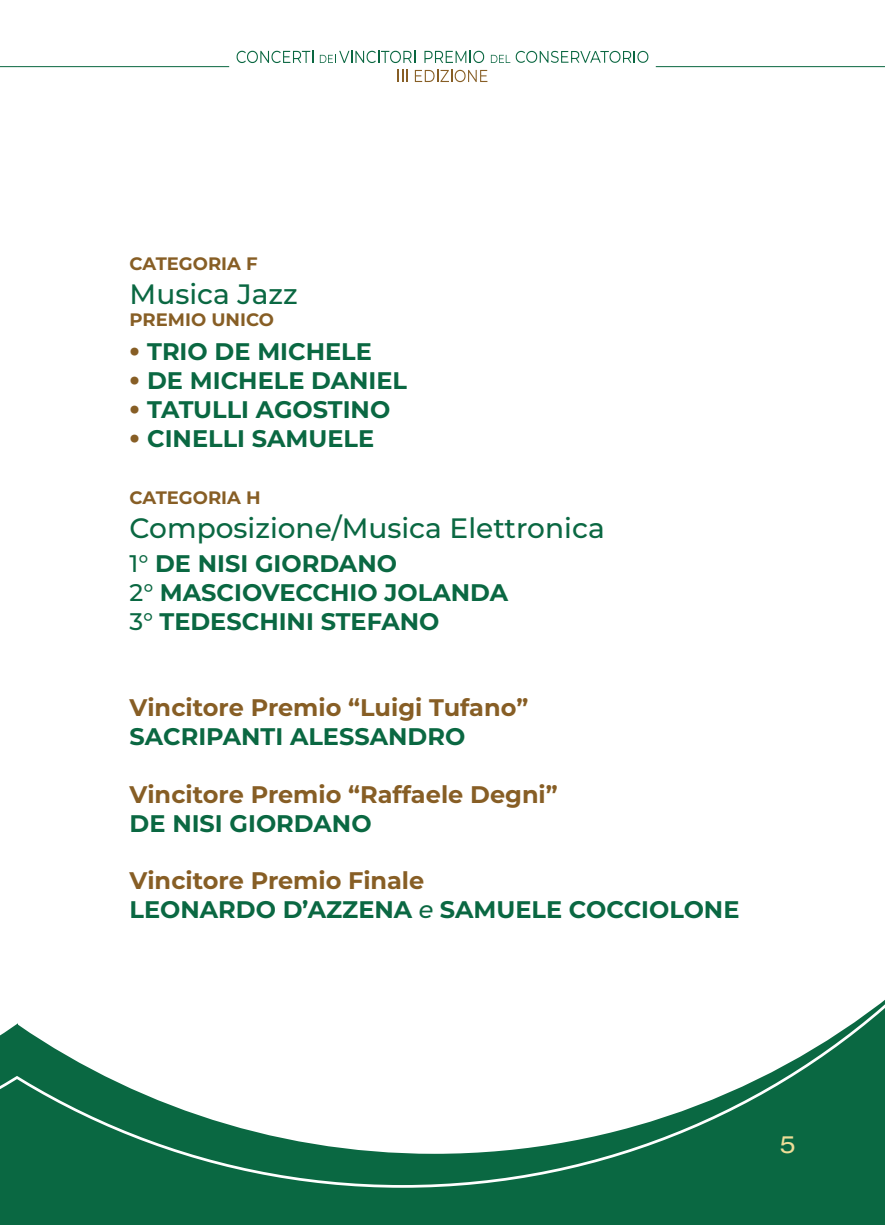
<style>
.page{position:relative;width:885px;height:1225px;background:#fff}
.page>*{position:absolute;margin:0;border:0;box-sizing:border-box;transform-origin:0 0}
.t1{font:500 28px "Montserrat";color:#0a6842}
.t2{font:700 24px/28.8px "Montserrat";color:#0a6842}
.t3{font:700 24px "Montserrat";color:#875e25}
.t4{font:expanded 24px "Helvetica Neue LT Pro";color:#eedd97}
.t5{font:700 18px "Montserrat";color:#875e25}
.s1{font-weight:900;color:#875e25}
.s2{font-weight:500}
.s3{color:#875e25}
.s4{font-weight:500;font-style:italic}
</style>
<div class="page">
<div style="left:0;top:1024px;width:17px;height:201px;background:#0a6842"></div>
<div style="left:17px;top:1187px;width:867px;height:38px;background:#0a6842"></div>
<svg style="left:17px;top:1000px;width:867px;height:187px"></svg>
<svg style="left:0;top:66px;width:17px;height:1px"></svg>
<hr style="left:17px;top:66px;width:212px;height:1px;background:#0a6741">
<hr style="left:655px;top:66px;width:229px;height:1px;background:#0a6741">
<svg style="left:397px;top:70px;width:10px;height:12px"></svg>
<svg style="left:415px;top:70px;width:72px;height:12px"></svg>
<svg style="left:236px;top:51px;width:77px;height:12px"></svg>
<svg style="left:320px;top:51px;width:95px;height:12px"></svg>
<svg style="left:424px;top:51px;width:60px;height:12px"></svg>
<svg style="left:491px;top:51px;width:157px;height:12px"></svg>
<p class="t5" style="left:130px;top:251px;width:129px">CATEGORIA F</p>
<p class="t1" style="left:130px;top:275px;width:170px">Musica Jazz</p>
<p class="t5" style="left:130px;top:306px;width:146px">PREMIO UNICO</p>
<p class="t2" style="left:130px;top:336px;width:244px"><span class="s1">•</span> TRIO DE MICHELE</p>
<p class="t2" style="left:130px;top:365px;width:279px"><span class="s1">•</span> DE MICHELE DANIEL</p>
<p class="t2" style="left:130px;top:394px;width:262px"><span class="s1">•</span> TATULLI AGOSTINO</p>
<p class="t2" style="left:130px;top:422px;width:246px"><span class="s1">•</span> CINELLI SAMUELE</p>
<p class="t5" style="left:130px;top:485px;width:132px">CATEGORIA H</p>
<p class="t1" style="left:130px;top:509px;width:476px">Composizione/Musica Elettronica</p>
<p class="t2" style="left:130px;top:548px;width:380px"><span class="s2">1°</span> DE NISI GIORDANO<br><span class="s2">2°</span> MASCIOVECCHIO JOLANDA<br><span class="s2">3°</span> TEDESCHINI STEFANO</p>
<p class="t3" style="left:130px;top:690px;width:400px">Vincitore Premio “Luigi Tufano”</p>
<p class="t2" style="left:130px;top:721px;width:337px">SACRIPANTI ALESSANDRO</p>
<p class="t3" style="left:130px;top:777px;width:429px">Vincitore Premio “Raffaele Degni”</p>
<p class="t2" style="left:130px;top:807px;width:243px">DE NISI GIORDANO</p>
<p class="t2" style="left:130px;top:865px;width:611px"><span class="s3">Vincitore Premio Finale<br></span>LEONARDO D’AZZENA <span class="s4">e</span> SAMUELE COCCIOLONE</p>
<p class="t4" style="left:779px;top:1130px;width:18px">5</p>
</div>
